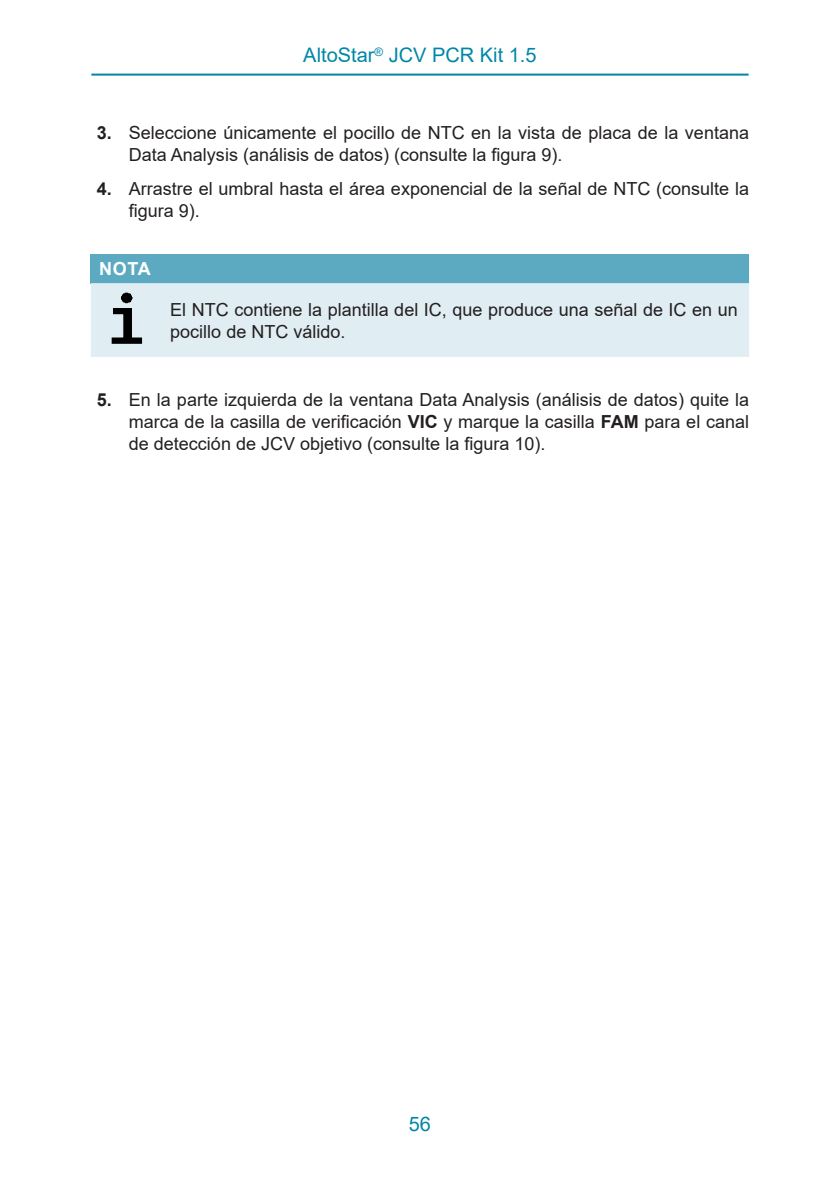
<style>
.page{position:relative;width:840px;height:1191px;background:#fff}
.page>*{position:absolute;margin:0;border:0;box-sizing:border-box;transform-origin:0 0}
.Seitenkopf{font:20px "Arial";color:#0087a6}
.Note_para{font:18px/22px "Arial";color:#231f20}
.Note_Titel{font:700 18px "Arial";color:#fff}
.s1{font-weight:700}
</style>
<div class="page">
<hr style="left:91px;top:74px;width:657px;height:2px;background:#0087a6">
<div style="left:91px;top:254px;width:657px;height:29px;background:#5caac2"></div>
<div style="left:91px;top:283px;width:657px;height:74px;background:#e0edf3"></div>
<img style="left:94px;top:289px;width:62px;height:62px">
<p class="Seitenkopf" style="left:303px;top:41px;width:235px">AltoStar<sup>®</sup> JCV PCR Kit 1.5</p>
<p class="Note_para" style="left:129px;top:122px;width:621px;text-indent:-32px"><span class="s1">3.</span> Seleccione únicamente el pocillo de NTC en la vista de placa de la ventana<br>Data Analysis (análisis de datos) (consulte la figura 9).</p>
<p class="Note_para" style="left:129px;top:177px;width:621px;text-indent:-32px"><span class="s1">4.</span> Arrastre el umbral hasta el área exponencial de la señal de NTC (consulte la figura 9).</p>
<p class="Note_Titel" style="left:99px;top:256px;width:53px">NOTA</p>
<p class="Note_para" style="left:170px;top:298px;width:568px">El NTC contiene la plantilla del IC, que produce una señal de IC en un pocillo de NTC válido.</p>
<p class="Note_para" style="left:129px;top:388px;width:621px;text-align:justify;text-indent:-32px"><span class="s1">5.</span> En la parte izquierda de la ventana Data Analysis (análisis de datos) quite la marca de la casilla de verificación <span class="s1">VIC</span> y marque la casilla <span class="s1">FAM</span> para el canal de detección de JCV objetivo (consulte la figura 10).</p>
<p class="Seitenkopf" style="left:408px;top:1110px;width:24px">56</p>
</div>
